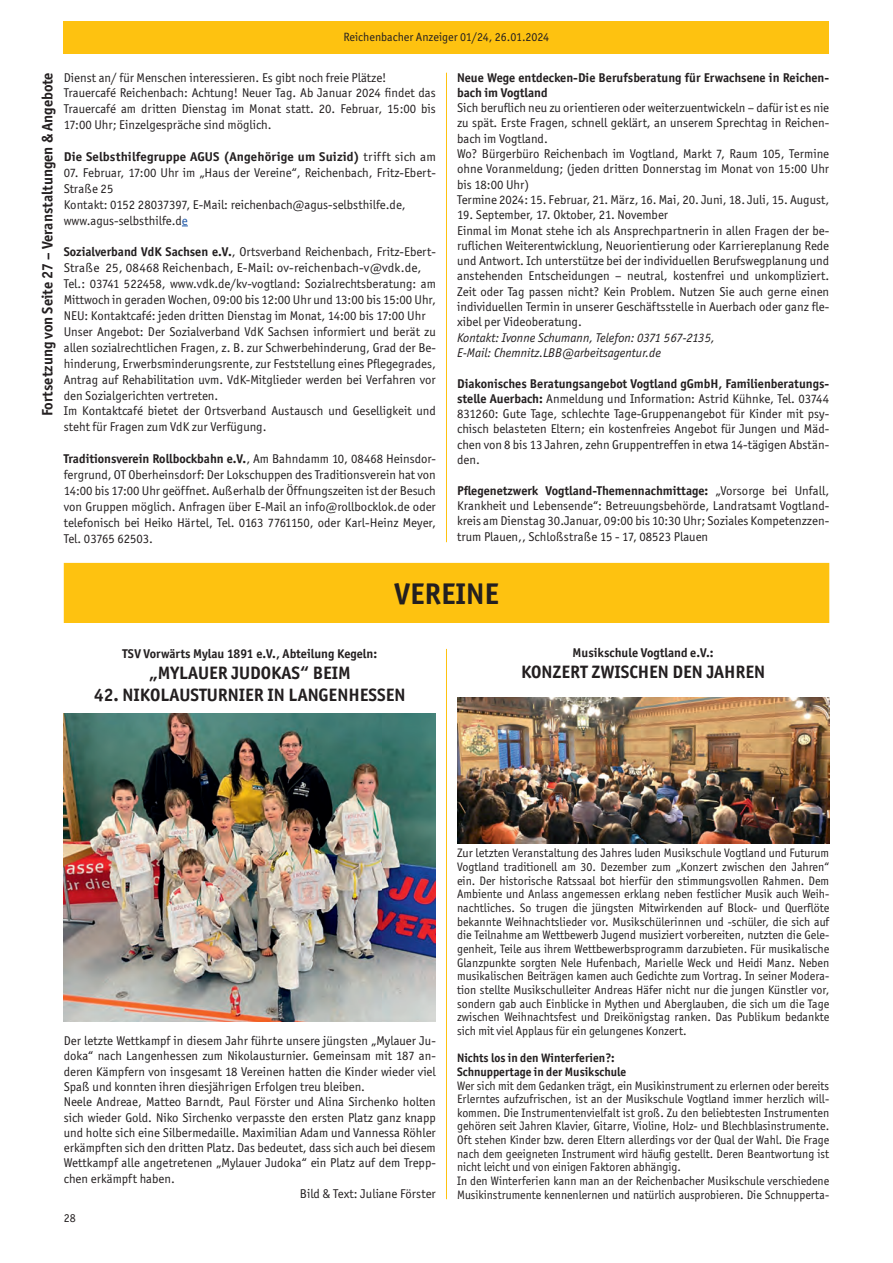
<style>
.page{position:relative;width:893px;height:1263px;background:#fff}
.page>*{position:absolute;margin:0;border:0;box-sizing:border-box;transform-origin:0 0}
.t1{font:700 30px "Officina Sans ITC Std";color:#231f20}
.t2{font:700 18px "Officina Sans ITC Std";color:#231f20}
.t3{font:700 15px "Officina Sans ITC Std";color:#231f20}
.t4{font:12.75px/15.9px "Officina Sans ITC Std";color:#231f20}
.t5{font:700 12.75px/15.3px "Officina Sans ITC Std";color:#231f20}
.t6{font:italic 12.75px/15.3px "Officina Sans ITC Std";color:#231f20}
.t7{font:700 12.75px "Officina Sans ITC Std";color:#231f20;scale:1.04 1}
.t8{font:12.3px/13.6px "Officina Sans ITC Std";color:#231f20;text-align:justify}
.t9{font:700 12.3px/13.6px "Officina Sans ITC Std";color:#231f20}
.t10{font:12px "Officina Sans ITC Std";color:#231f20}
.s1{font-weight:400}
.s2{color:#1e56a6}
.s3{font-weight:700}
</style>
<div class="page">
<div style="left:64px;top:21px;width:765px;height:33px;background:#fec210"></div>
<img style="left:64px;top:713px;width:372px;height:308px">
<img style="left:457px;top:697px;width:372px;height:146px">
<div style="left:64px;top:563px;width:765px;height:60px;background:#fec210"></div>
<hr style="left:446px;top:73px;width:1px;height:469px;background:#fec210">
<hr style="left:446px;top:649px;width:1px;height:550px;background:#fec210">
<p class="t10" style="left:344px;top:30px;width:207px">Reichenbacher Anzeiger 01/24, 26.01.2024</p>
<p class="t3" style="left:38px;top:416px;width:346px;rotate:-90deg">Fortsetzung von Seite 27 – Veranstaltungen &amp; Angebote</p>
<p class="t4" style="left:64px;top:69px;width:374px">Dienst an/ für Menschen interessieren. Es gibt noch freie Plätze!<br>Trauercafé Reichenbach: Achtung! Neuer Tag. Ab Januar 2024 findet das Trauercafé am dritten Dienstag im Monat statt. 20. Februar, 15:00 bis 17:00 Uhr; Einzelgespräche sind möglich.</p>
<p class="t7" style="left:64px;top:149px;width:359px">Die Selbsthilfegruppe AGUS (Angehörige um Suizid) <span class="s1">trifft sich am</span></p>
<p class="t4" style="left:64px;top:165px;width:374px">07. Februar, 17:00 Uhr im „Haus der Vereine“, Reichenbach, Fritz-Ebert-Straße 25<br>Kontakt: 0152 28037397, E-Mail: reichenbach@agus-selbsthilfe.de, www.agus-selbsthilfe.d<span class="s2">e</span></p>
<p class="t4" style="left:64px;top:244px;width:374px"><span class="s3">Sozialverband VdK Sachsen e.V.</span>, Ortsverband Reichenbach, Fritz-Ebert-Straße 25, 08468 Reichenbach, E-Mail: ov-reichenbach-v@vdk.de, Tel.: 03741 522458, www.vdk.de/kv-vogtland: Sozialrechtsberatung: am Mittwoch in geraden Wochen, 09:00 bis 12:00 Uhr und 13:00 bis 15:00 Uhr, NEU: Kontaktcafé: jeden dritten Dienstag im Monat, 14:00 bis 17:00 Uhr Unser Angebot: Der Sozialverband VdK Sachsen informiert und berät zu allen sozialrechtlichen Fragen, z. B. zur Schwerbehinderung, Grad der Be&shy;hinderung, Erwerbsminderungsrente, zur Feststellung eines Pflegegrades, Antrag auf Rehabilitation uvm. VdK-Mitglieder werden bei Verfahren vor den Sozialgerichten vertreten.<br>Im Kontaktcafé bietet der Ortsverband Austausch und Geselligkeit und steht für Fragen zum VdK zur Verfügung.</p>
<p class="t4" style="left:64px;top:451px;width:374px;text-align:justify"><span class="s3">Traditionsverein Rollbockbahn e.V.</span>, Am Bahndamm 10, 08468 Heinsdor&shy;fergrund, OT Oberheinsdorf: Der Lokschuppen des Traditionsverein hat von 14:00 bis 17:00 Uhr geöffnet. Außerhalb der Öffnungszeiten ist der Besuch von Gruppen möglich. Anfragen über E-Mail an info@rollbocklok.de oder telefonisch bei Heiko Härtel, Tel. 0163 7761150, oder Karl-Heinz Meyer, Tel. 03765 62503.</p>
<p class="t5" style="left:457px;top:69px;width:374px">Neue Wege entdecken-Die Berufsberatung für Erwachsene in Reichen&shy;bach im Vogtland</p>
<p class="t4" style="left:457px;top:100px;width:374px;line-height:15.3px">Sich beruflich neu zu orientieren oder weiterzuentwickeln – dafür ist es nie zu spät. Erste Fragen, schnell geklärt, an unserem Sprechtag in Reichen&shy;bach im Vogtland.<br>Wo? Bürgerbüro Reichenbach im Vogtland, Markt 7, Raum 105, Termine ohne Voranmeldung; (jeden dritten Donnerstag im Monat von 15:00 Uhr bis 18:00 Uhr)<br>Termine 2024: 15. Februar, 21. März, 16. Mai, 20. Juni, 18. Juli, 15. August,</p>
<p class="t4" style="left:457px;top:207px;width:374px;line-height:15.3px">19. September, 17. Oktober, 21. November<br>Einmal im Monat stehe ich als Ansprechpartnerin in allen Fragen der be&shy;ruflichen Weiterentwicklung, Neuorientierung oder Karriereplanung Rede und Antwort. Ich unterstütze bei der individuellen Berufswegplanung und anstehenden Entscheidungen – neutral, kostenfrei und unkompliziert.<br>Zeit oder Tag passen nicht? Kein Problem. Nutzen Sie auch gerne einen individuellen Termin in unserer Geschäftsstelle in Auerbach oder ganz fle&shy;xibel per Videoberatung.</p>
<p class="t6" style="left:457px;top:330px;width:259px">Kontakt: Ivonne Schumann, Telefon: 0371 567-2135,<br>E-Mail: Chemnitz.LBB@arbeitsagentur.de</p>
<p class="t4" style="left:457px;top:375px;width:374px;line-height:15.3px;text-align:justify"><span class="s3">Diakonisches Beratungsangebot Vogtland gGmbH, Familienberatungs&shy;stelle Auerbach:</span> Anmeldung und Information: Astrid Kühnke, Tel. 03744<br>831260: Gute Tage, schlechte Tage-Gruppenangebot für Kinder mit psy&shy;chisch belasteten Eltern; ein kostenfreies Angebot für Jungen und Mäd&shy;chen von 8 bis 13 Jahren, zehn Gruppentreffen in etwa 14-tägigen Abstän&shy;den.</p>
<p class="t4" style="left:457px;top:483px;width:374px;line-height:15.3px;text-align:justify"><span class="s3">Pflegenetzwerk Vogtland-Themennachmittage:</span> „Vorsorge bei Unfall, Krankheit und Lebensende“: Betreuungsbehörde, Landratsamt Vogtland&shy;kreis am Dienstag 30.Januar, 09:00 bis 10:30 Uhr; Soziales Kompetenzzen&shy;trum Plauen,, Schloßstraße 15 - 17, 08523 Plauen</p>
<h1 class="t1" style="left:394px;top:575px;width:106px">VEREINE</h1>
<p class="t5" style="left:122px;top:646px;width:256px">TSV Vorwärts Mylau 1891 e.V., Abteilung Kegeln:</p>
<h2 class="t2" style="left:149px;top:662px;width:204px">„MYLAUER JUDOKAS“ BEIM</h2>
<h2 class="t2" style="left:94px;top:684px;width:313px">42. NIKOLAUSTURNIER IN LANGENHESSEN</h2>
<p class="t5" style="left:573px;top:644px;width:143px">M usikschule Vogtland e.V.:</p>
<h2 class="t2" style="left:521px;top:661px;width:246px">KONZERT ZWISCHEN DEN JAHREN</h2>
<p class="t4" style="left:64px;top:1033px;width:374px">Der letzte Wettkampf in diesem Jahr führte unsere jüngsten „Mylauer Ju-</p>
<p class="t4" style="left:64px;top:1048px;width:374px">doka“ nach Langenhessen zum Nikolausturnier. Gemeinsam mit 187 an-</p>
<p class="t4" style="left:64px;top:1063px;width:374px">deren Kämpfern von insgesamt 18 Vereinen hatten die Kinder wieder viel</p>
<p class="t4" style="left:64px;top:1079px;width:303px">Spaß und konnten ihren diesjährigen Erfolgen treu bleiben.</p>
<p class="t4" style="left:64px;top:1094px;width:374px">Neele Andreae, Matteo Barndt, Paul Förster und Alina Sirchenko holten</p>
<p class="t4" style="left:64px;top:1109px;width:374px">sich wieder Gold. Niko Sirchenko verpasste den ersten Platz ganz knapp</p>
<p class="t4" style="left:64px;top:1124px;width:374px">und holte sich eine Silbermedaille. Maximilian Adam und Vannessa Röhler</p>
<p class="t4" style="left:64px;top:1140px;width:374px">erkämpften sich den dritten Platz. Das bedeutet, dass sich auch bei diesem</p>
<p class="t4" style="left:64px;top:1155px;width:374px">Wettkampf alle angetretenen „Mylauer Judoka“ ein Platz auf dem Trepp-</p>
<p class="t4" style="left:64px;top:1170px;width:113px">chen erkämpft haben.</p>
<p class="t4" style="left:300px;top:1186px;width:137px">Bild &amp; Text: Juliane Förster</p>
<p class="t10" style="left:64px;top:1211px;width:13px">28</p>
<p class="t8" style="left:457px;top:846px;width:374px">Zur letzten Veranstaltung des Jahres luden Musikschule Vogtland und Futurum Vogtland traditionell am 30. Dezember zum „Konzert zwischen den Jahren“ ein. Der historische Ratssaal bot hierfür den stimmungsvollen Rahmen. Dem Ambiente und Anlass angemessen erklang neben festlicher Musik auch Weih&shy;nachtliches. So trugen die jüngsten Mitwirkenden auf Block- und Querflöte bekannte Weihnachtslieder vor. Musikschülerinnen und -schüler, die sich auf die Teilnahme am Wettbewerb Jugend musiziert vorbereiten, nutzten die Gele&shy;genheit, Teile aus ihrem Wettbewerbsprogramm darzubieten. Für musikalische Glanzpunkte sorgten Nele Hufenbach, Marielle Weck und Heidi Manz. Neben musikalischen Beiträgen kamen auch Gedichte zum Vortrag. In seiner Modera&shy;tion stellte Musikschulleiter Andreas Häfer nicht nur die jungen Künstler vor, sondern gab auch Einblicke in Mythen und Aberglauben, die sich um die Tage zwischen Weihnachtsfest und Dreikönigstag ranken. Das Publikum bedankte sich mit viel Applaus für ein gelungenes Konzert.</p>
<p class="t9" style="left:457px;top:1051px;width:171px">Nichts los in den Winterferien?:<br>Schnuppertage in der Musikschule</p>
<p class="t8" style="left:457px;top:1078px;width:374px;text-align:left">Wer sich mit dem Gedanken trägt, ein Musikinstrument zu erlernen oder bereits Erlerntes aufzufrischen, ist an der Musikschule Vogtland immer herzlich will&shy;kommen. Die Instrumentenvielfalt ist groß. Zu den beliebtesten Instrumenten gehören seit Jahren Klavier, Gitarre, Violine, Holz- und Blechblasinstrumente.<br>Oft stehen Kinder bzw. deren Eltern allerdings vor der Qual der Wahl. Die Frage nach dem geeigneten Instrument wird häufig gestellt. Deren Beantwortung ist nicht leicht und von einigen Faktoren abhängig.<br>In den Winterferien kann man an der Reichenbacher Musikschule verschiedene Musikinstrumente kennenlernen und natürlich ausprobieren. Die Schnupperta-</p>
</div>
